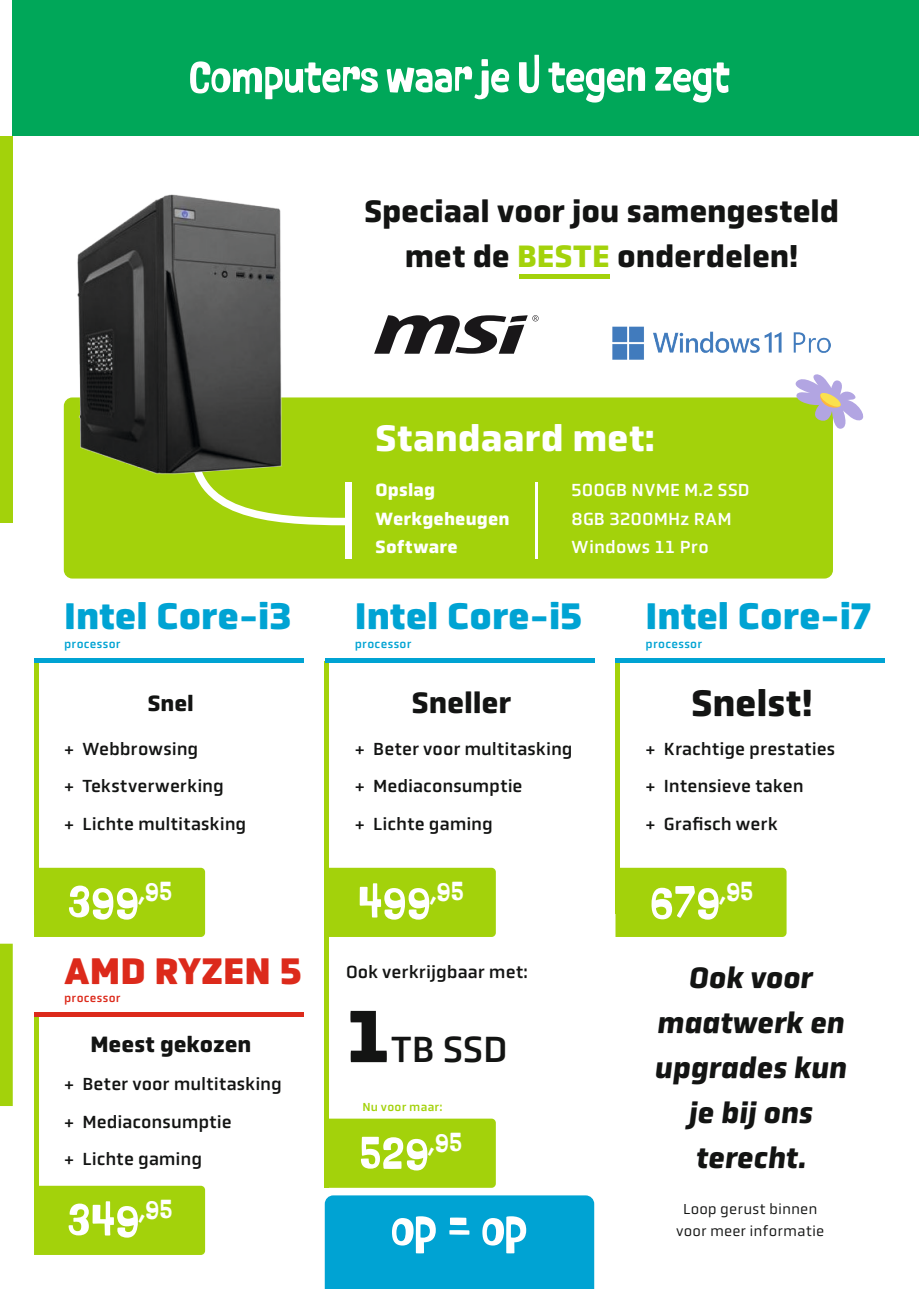
<style>
.page{position:relative;width:919px;height:1289px;background:#fff}
.page>*{position:absolute;margin:0;border:0;box-sizing:border-box;transform-origin:0 0}
.t1{font:700 60px "P22 Nudgewink Pro";color:#fff}
.t2{font:700 52.5px "P22 Nudgewink Pro";letter-spacing:.01em;color:#fff}
.t3{font:900 37.5px "Obvia";color:#00a3d3}
.t4{font:700 37.5px "Obvia";color:#fff}
.t5{font:900 37.5px "Obvia";color:#dc2a1b}
.t6{font:700 37.5px "Obvia";letter-spacing:-.005em;color:#131413}
.t7{font:37.5px "Obvia";color:#131413}
.t8{font:700 31.5px/45px "Obvia";color:#131413;text-align:center}
.t9{font:italic 700 30px/45px "Obvia";letter-spacing:-.005em;color:#131413;text-align:center}
.t10{font:700 30px "Obvia";letter-spacing:-.005em;color:#131413}
.t11{font:700 22.5px "Obvia";color:#131413}
.t12{font:18px/37.5px "Obvia";letter-spacing:.005em;color:#131413}
.t13{font:18px/28.5px "Obvia";letter-spacing:.01em;color:#fff}
.t14{font:700 18px/28.5px "Obvia";letter-spacing:.01em;color:#fff}
.t15{font:15px/22.5px "Obvia";letter-spacing:.01em;color:#131413;text-align:center}
.t16{font:12px "Obvia";letter-spacing:.03em;color:#00a3d3}
.t17{font:12px "Obvia";letter-spacing:.02em;color:#a3d20b}
.t18{font:12px "Obvia";letter-spacing:.03em;color:#dc2a1b}
.s1{color:#a3d20b}
.s2{font-weight:900;font-size:75px}
</style>
<div class="page">
<div style="left:0;top:136px;width:13px;height:386px;background:#a3d20b"></div>
<svg style="left:0;top:943px;width:13px;height:162px;background:#a4d210"></svg>
<div style="left:64px;top:397px;width:768px;height:181px;background:#a3d20b;border-radius:9px"></div>
<div style="left:34px;top:867px;width:171px;height:69px;background:#a3d20b"></div>
<div style="left:615px;top:867px;width:171px;height:69px;background:#a3d20b"></div>
<div style="left:329px;top:867px;width:167px;height:69px;background:#a3d20b"></div>
<div style="left:329px;top:1118px;width:167px;height:69px;background:#a3d20b"></div>
<div style="left:34px;top:1185px;width:171px;height:69px;background:#a3d20b"></div>
<div style="left:519px;top:274px;width:91px;height:5px;background:#a3d20b"></div>
<hr style="left:535px;top:483px;width:2px;height:76px;background:#fff">
<div style="left:345px;top:483px;width:7px;height:76px;background:#fff"></div>
<hr style="left:34px;top:662px;width:4px;height:252px;background:#a3d20b">
<hr style="left:615px;top:661px;width:4px;height:252px;background:#a3d20b">
<hr style="left:325px;top:661px;width:4px;height:252px;background:#a3d20b">
<hr style="left:325px;top:867px;width:4px;height:320px;background:#a3d20b">
<hr style="left:34px;top:1015px;width:4px;height:216px;background:#a3d20b">
<hr style="left:34px;top:658px;width:269px;height:4px;background:#00a3d3">
<hr style="left:615px;top:658px;width:269px;height:4px;background:#00a3d3">
<hr style="left:325px;top:658px;width:269px;height:4px;background:#00a3d3">
<hr style="left:34px;top:1012px;width:269px;height:4px;background:#dc2a1b">
<svg style="left:195px;top:474px;width:157px;height:52px"></svg>
<img style="left:76px;top:195px;width:206px;height:279px">
<div style="left:13px;top:0;width:905px;height:136px;background:#00a759"></div>
<svg style="left:374px;top:315px;width:164px;height:39px"></svg>
<img style="left:612px;top:327px;width:218px;height:32px">
<div style="left:325px;top:1195px;width:269px;height:93px;background:#00a3d3"></div>
<svg style="left:790px;top:374px;width:74px;height:56px"></svg>
<h2 class="t2" style="left:189px;top:46px;width:542px">Computers waar je U tegen zegt</h2>
<h3 class="t8" style="left:364px;top:189px;width:476px">Speciaal voor jou samengesteld met de <span class="s1">BESTE</span> onderdelen!</h3>
<h3 class="t4" style="left:375px;top:416px;width:280px">Standaard met:</h3>
<p class="t13" style="left:571px;top:476px;width:179px">500GB NVME M.2 SSD<br>8GB 3200MHz RAM<br>Windows 11 Pro</p>
<p class="t14" style="left:375px;top:476px;width:135px">Opslag<br>Werkgeheugen<br>Software</p>
<h3 class="t3" style="left:64px;top:593px;width:229px">Intel Core-i3</h3>
<h3 class="t3" style="left:355px;top:593px;width:229px">Intel Core-i5</h3>
<h3 class="t3" style="left:645px;top:593px;width:227px">Intel Core-i7</h3>
<p class="t16" style="left:64px;top:637px;width:58px">processor</p>
<p class="t16" style="left:355px;top:637px;width:58px">processor</p>
<p class="t16" style="left:645px;top:637px;width:58px">processor</p>
<p class="t11" style="left:148px;top:689px;width:47px">Snel</p>
<h3 class="t10" style="left:412px;top:685px;width:101px">Sneller</h3>
<h3 class="t6" style="left:691px;top:680px;width:123px">Snelst!</h3>
<p class="t12" style="left:64px;top:730px;width:184px">+ Webbrowsing<br>+ Tekstverwerking<br>+ Lichte multitasking</p>
<p class="t12" style="left:355px;top:730px;width:219px">+ Beter voor multitasking + Mediaconsumptie<br>+ Lichte gaming</p>
<p class="t12" style="left:645px;top:730px;width:191px">+ Krachtige prestaties + Intensieve taken<br>+ Grafisch werk</p>
<h2 class="t2" style="left:69px;top:872px;width:105px">399<sup>,95</sup></h2>
<h2 class="t2" style="left:650px;top:872px;width:104px">679<sup>,95</sup></h2>
<h2 class="t2" style="left:358px;top:872px;width:107px">499<sup>,95</sup></h2>
<h3 class="t5" style="left:64px;top:947px;width:239px">AMD RYZEN 5</h3>
<p class="t18" style="left:64px;top:991px;width:58px">processor</p>
<p class="t11" style="left:90px;top:1030px;width:162px">Meest gekozen</p>
<p class="t12" style="left:64px;top:1065px;width:219px">+ Beter voor multitasking + Mediaconsumptie<br>+ Lichte gaming</p>
<h2 class="t2" style="left:68px;top:1190px;width:105px">349<sup>,95</sup></h2>
<p class="t12" style="left:346px;top:953px;width:183px">Ook verkrijgbaar met:</p>
<h3 class="t7" style="left:346px;top:1027px;width:163px"><span class="s2">1</span>TB SSD</h3>
<p class="t17" style="left:362px;top:1100px;width:81px">Nu voor maar:</p>
<h2 class="t2" style="left:360px;top:1123px;width:103px">529<sup>,95</sup></h2>
<h1 class="t1" style="left:391px;top:1192px;width:137px">op = op</h1>
<h3 class="t9" style="left:654px;top:955px;width:194px">Ook voor maatwerk en upgrades kun je bij ons terecht.</h3>
<p class="t15" style="left:676px;top:1197px;width:150px">Loop gerust binnen voor meer informatie</p>
</div>
